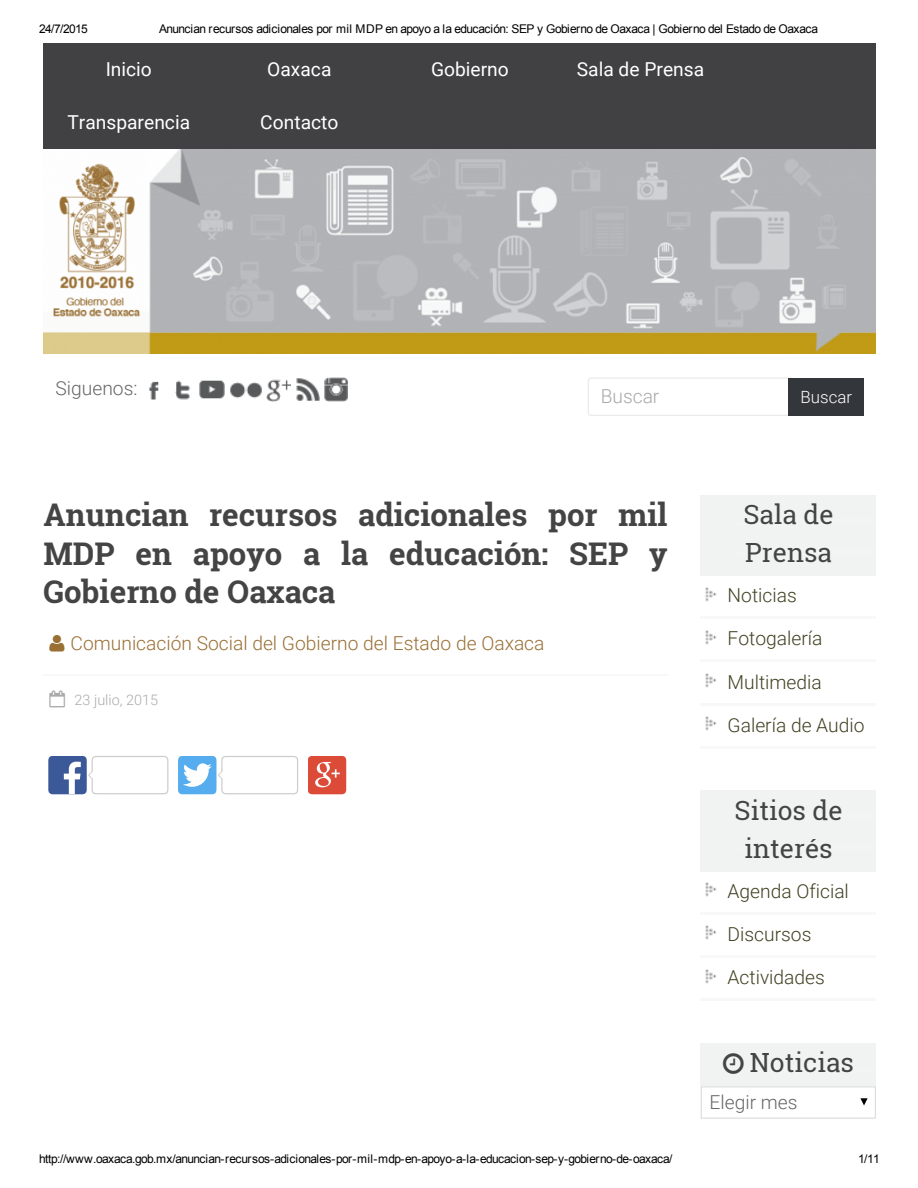
<style>
.page{position:relative;width:918px;height:1188px;background:#fff}
.page>*{position:absolute;margin:0;border:0;box-sizing:border-box;transform-origin:0 0}
.t1{font:31.2px/38.4px "Roboto Slab";color:#444;text-align:justify}
.t2{font:26.4px/38.4px "Roboto Slab";color:#444}
.t3{font:19.2px "Roboto";color:#414022}
.t4{font:19.2px "Roboto";color:#fff}
.t5{font:19.2px "Roboto";color:#996f33}
.t6{font:19.2px "Roboto";color:#666}
.t7{font:19.2px "Roboto";color:#a9a9a9}
.t8{font:16.8px "Roboto";color:#fff}
.t9{font:14.4px "Roboto";color:#aaa}
.t10{font:12px "Arial";letter-spacing:-.055em;color:#000}
</style>
<div class="page">
<div style="left:44px;top:44px;width:832px;height:105px;background:#414042"></div>
<img style="left:149px;top:381px;width:10px;height:19px">
<img style="left:175px;top:380px;width:15px;height:20px">
<img style="left:200px;top:380px;width:25px;height:19px">
<img style="left:230px;top:382px;width:32px;height:17px">
<img style="left:267px;top:379px;width:24px;height:22px">
<img style="left:296px;top:378px;width:24px;height:23px">
<img style="left:324px;top:377px;width:23px;height:24px">
<div style="left:588px;top:377px;width:206px;height:39px;border:1px solid #eaeaea;border-radius:3px"></div>
<div style="left:788px;top:379px;width:76px;height:37px;background:#33363b"></div>
<div style="left:48px;top:756px;width:39px;height:38px;background:#3b5998;border-radius:5px"></div>
<svg style="left:64px;top:762px;width:17px;height:32px"></svg>
<div style="left:178px;top:756px;width:38px;height:38px;background:#55acee;border-radius:5px"></div>
<svg style="left:183px;top:763px;width:29px;height:24px"></svg>
<div style="left:308px;top:756px;width:38px;height:38px;background:#dc4a38;border-radius:5px"></div>
<svg style="left:315px;top:762px;width:25px;height:25px"></svg>
<div style="left:701px;top:495px;width:175px;height:81px;background:#f1f2f2"></div>
<hr style="left:701px;top:617px;width:175px;height:2px;background:#f8f8f8">
<hr style="left:701px;top:660px;width:175px;height:2px;background:#f8f8f8">
<hr style="left:701px;top:703px;width:175px;height:2px;background:#f8f8f8">
<hr style="left:701px;top:746px;width:175px;height:3px;background:#f8f8f8">
<div style="left:701px;top:791px;width:175px;height:80px;background:#f1f2f2"></div>
<hr style="left:701px;top:912px;width:175px;height:2px;background:#f8f8f8">
<hr style="left:701px;top:955px;width:175px;height:3px;background:#f8f8f8">
<hr style="left:701px;top:999px;width:175px;height:2px;background:#f8f8f8">
<div style="left:701px;top:1043px;width:175px;height:43px;background:#f1f2f2"></div>
<img style="left:705px;top:587px;width:12px;height:15px">
<img style="left:705px;top:630px;width:12px;height:15px">
<img style="left:705px;top:673px;width:12px;height:15px">
<img style="left:705px;top:716px;width:12px;height:15px">
<img style="left:705px;top:882px;width:12px;height:15px">
<img style="left:705px;top:925px;width:12px;height:15px">
<img style="left:705px;top:969px;width:12px;height:15px">
<svg style="left:860px;top:1098px;width:8px;height:7px"></svg>
<div style="left:701px;top:1086px;width:175px;height:33px;border:1px solid #ddd"></div>
<img style="left:44px;top:149px;width:832px;height:204px">
<hr style="left:44px;top:674px;width:624px;height:1px;background:#f8f8f8">
<div style="left:92px;top:756px;width:76px;height:38px;border:1px solid #ccc;border-radius:4px"></div>
<svg style="left:88px;top:770px;width:6px;height:10px"></svg>
<div style="left:221px;top:756px;width:77px;height:38px;border:1px solid #ccc;border-radius:4px"></div>
<svg style="left:218px;top:770px;width:5px;height:10px"></svg>
<p class="t10" style="left:39px;top:22px;width:50px">24/7/2015</p>
<p class="t10" style="left:159px;top:22px;width:661px">Anuncian recursos adicionales por mil MDP en apoyo a la educación: SEP y Gobierno de Oaxaca | Gobierno del Estado de Oaxaca</p>
<p class="t4" style="left:106px;top:58px;width:48px">Inicio</p>
<p class="t4" style="left:267px;top:58px;width:66px">Oaxaca</p>
<p class="t4" style="left:431px;top:58px;width:79px">Gobierno</p>
<p class="t4" style="left:577px;top:58px;width:129px">Sala de Prensa</p>
<p class="t4" style="left:67px;top:111px;width:124px">Transparencia</p>
<p class="t4" style="left:260px;top:111px;width:80px">Contacto</p>
<p class="t6" style="left:56px;top:377px;width:83px">Siguenos:</p>
<p class="t7" style="left:601px;top:384px;width:60px">Buscar</p>
<p class="t8" style="left:801px;top:387px;width:53px">Buscar</p>
<p class="t1" style="left:44px;top:495px;width:626px">Anuncian recursos adicionales por mil MDP en apoyo a la educación: SEP y Gobierno de Oaxaca</p>
<p class="t5" style="left:71px;top:632px;width:475px">Comunicación Social del Gobierno del Estado de Oaxaca</p>
<p class="t9" style="left:50px;top:692px;width:110px">✓ 23 julio, 2015</p>
<p class="t2" style="left:744px;top:495px;width:92px">Sala de<br>Prensa</p>
<p class="t3" style="left:728px;top:584px;width:71px">Noticias</p>
<p class="t3" style="left:728px;top:627px;width:96px">Fotogalería</p>
<p class="t3" style="left:728px;top:670px;width:96px">Multimedia</p>
<p class="t3" style="left:728px;top:714px;width:138px">Galería de Audio</p>
<p class="t2" style="left:735px;top:790px;width:110px;text-align:center">Sitios de interés</p>
<p class="t3" style="left:728px;top:879px;width:123px">Agenda Oficial</p>
<p class="t3" style="left:728px;top:923px;width:85px">Discursos</p>
<p class="t3" style="left:728px;top:966px;width:99px">Actividades</p>
<p class="t2" style="left:750px;top:1042px;width:106px">Noticias</p>
<p class="t6" style="left:710px;top:1091px;width:89px">Elegir mes</p>
<p class="t10" style="left:39px;top:1152px;width:635px">http://www.oaxaca.gob.mx/anuncian-recursos-adicionales-por-mil-mdp-en-apoyo-a-la-educacion-sep-y-gobierno-de-oaxaca/</p>
<p class="t10" style="left:858px;top:1152px;width:23px">1/11</p>
</div>
